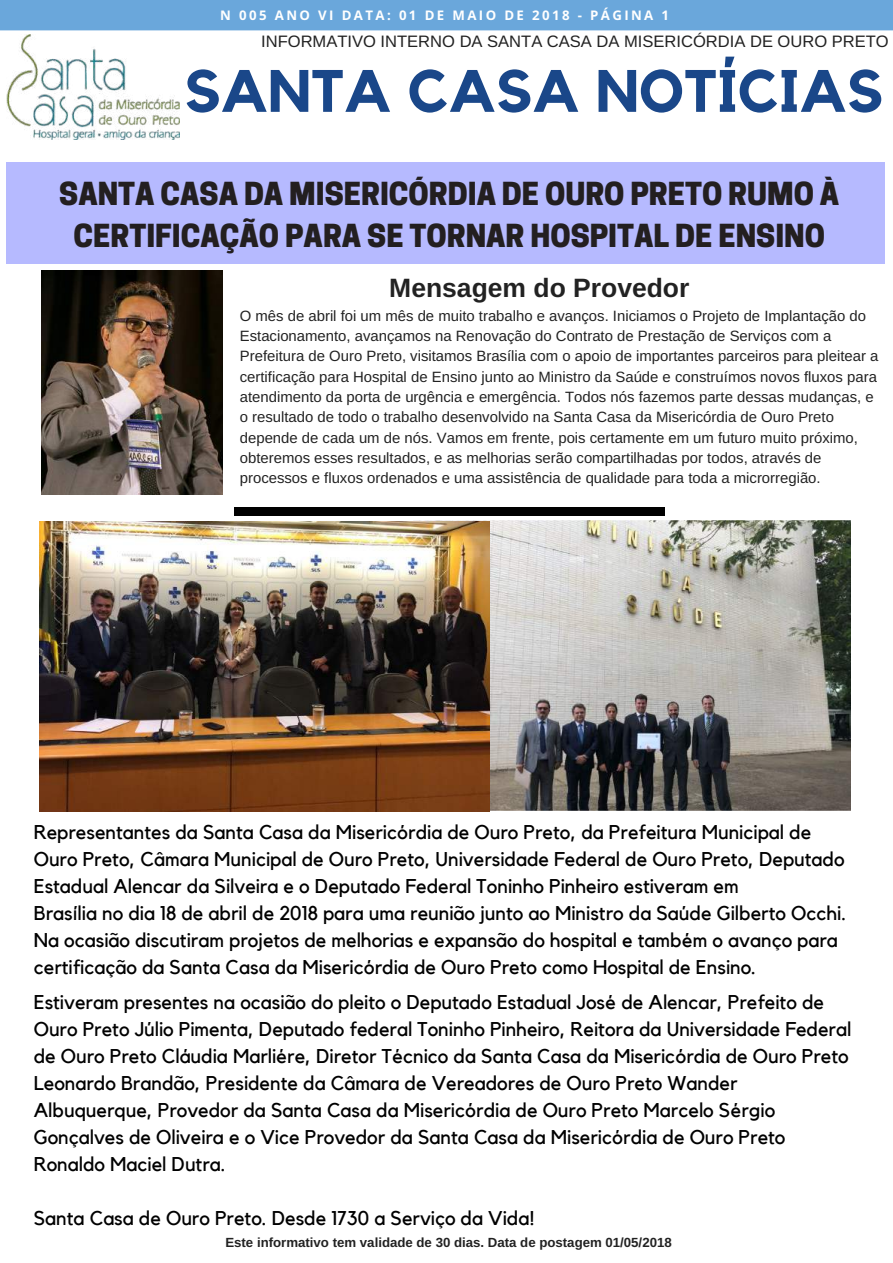
<style>
.page{position:relative;width:893px;height:1263px;background:#fff}
.page>*{position:absolute;margin:0;border:0;box-sizing:border-box;transform-origin:0 0}
.t1{font:700 59.1px "Kollektif";color:#1a4789}
.t2{font:800 29.85px/41.7px "Cooper Hewitt";color:#231f20;text-align:center}
.t3{font:700 26.55px "Arimo";color:#222}
.t4{font:19.8px/27px "Kollektif";color:#000}
.t5{font:16.5px "Arimo";color:#222}
.t6{font:14.85px/20.2px "Arimo";color:#222}
.t7{font:700 13.2px "Arimo";color:#222}
.t8{font:700 13.2px "Open Sans";letter-spacing:.18em;color:#fff}
</style>
<div class="page">
<div style="left:7px;top:162px;width:878px;height:101px;background:#b6baff"></div>
<div style="left:0;top:0;width:893px;height:30px;background:#6aa7db"></div>
<img style="left:7px;top:35px;width:172px;height:105px">
<img style="left:414px;top:520px;width:437px;height:291px">
<img style="left:39px;top:521px;width:451px;height:291px">
<img style="left:42px;top:270px;width:181px;height:224px">
<div style="left:235px;top:507px;width:48px;height:9px;background:#000"></div>
<div style="left:617px;top:507px;width:48px;height:9px;background:#000"></div>
<div style="left:282px;top:507px;width:334px;height:9px;background:#000"></div>
<p class="t8" style="left:220px;top:6px;width:450px">N 005 ANO VI DATA: 01 DE MAIO DE 2018 - PÁGINA 1</p>
<p class="t5" style="left:261px;top:32px;width:629px">INFORMATIVO INTERNO DA SANTA CASA DA MISERICÓRDIA DE OURO PRETO</p>
<h1 class="t1" style="left:184px;top:64px;width:700px">SANTA CASA NOTÍCIAS</h1>
<h2 class="t2" style="left:59px;top:177px;width:781px">SANTA CASA DA MISERICÓRDIA DE OURO PRETO RUMO À<br>CERTIFICAÇÃO PARA SE TORNAR HOSPITAL DE ENSINO</h2>
<h3 class="t3" style="left:389px;top:273px;width:302px">Mensagem do Provedor</h3>
<p class="t6" style="left:240px;top:306px;width:640px">O mês de abril foi um mês de muito trabalho e avanços. Iniciamos o Projeto de Implantação do Estacionamento, avançamos na Renovação do Contrato de Prestação de Serviços com a Prefeitura de Ouro Preto, visitamos Brasília com o apoio de importantes parceiros para pleitear a certificação para Hospital de Ensino junto ao Ministro da Saúde e construímos novos fluxos para atendimento da porta de urgência e emergência. Todos nós fazemos parte dessas mudanças, e o resultado de todo o trabalho desenvolvido na Santa Casa da Misericórdia de Ouro Preto depende de cada um de nós. Vamos em frente, pois certamente em um futuro muito próximo, obteremos esses resultados, e as melhorias serão compartilhadas por todos, através de processos e fluxos ordenados e uma assistência de qualidade para toda a microrregião.</p>
<p class="t4" style="left:34px;top:819px;width:814px">Representantes da Santa Casa da Misericórdia de Ouro Preto, da Prefeitura Municipal de Ouro Preto, Câmara Municipal de Ouro Preto, Universidade Federal de Ouro Preto, Deputado Estadual Alencar da Silveira e o Deputado Federal Toninho Pinheiro estiveram em<br>Brasília no dia 18 de abril de 2018 para uma reunião junto ao Ministro da Saúde Gilberto Occhi.<br>Na ocasião discutiram projetos de melhorias e expansão do hospital e também o avanço para certificação da Santa Casa da Misericórdia de Ouro Preto como Hospital de Ensino.</p>
<p class="t4" style="left:34px;top:989px;width:819px">Estiveram presentes na ocasião do pleito o Deputado Estadual José de Alencar, Prefeito de Ouro Preto Júlio Pimenta, Deputado federal Toninho Pinheiro, Reitora da Universidade Federal de Ouro Preto Cláudia Marliére, Diretor Técnico da Santa Casa da Misericórdia de Ouro Preto Leonardo Brandão, Presidente da Câmara de Vereadores de Ouro Preto Wander Albuquerque, Provedor da Santa Casa da Misericórdia de Ouro Preto Marcelo Sérgio Gonçalves de Oliveira e o Vice Provedor da Santa Casa da Misericórdia de Ouro Preto Ronaldo Maciel Dutra.</p>
<p class="t4" style="left:34px;top:1205px;width:502px">Santa Casa de Ouro Preto. Desde 1730 a Serviço da Vida!</p>
<p class="t7" style="left:225px;top:1234px;width:448px">Este informativo tem validade de 30 dias. Data de postagem 01/05/2018</p>
</div>
